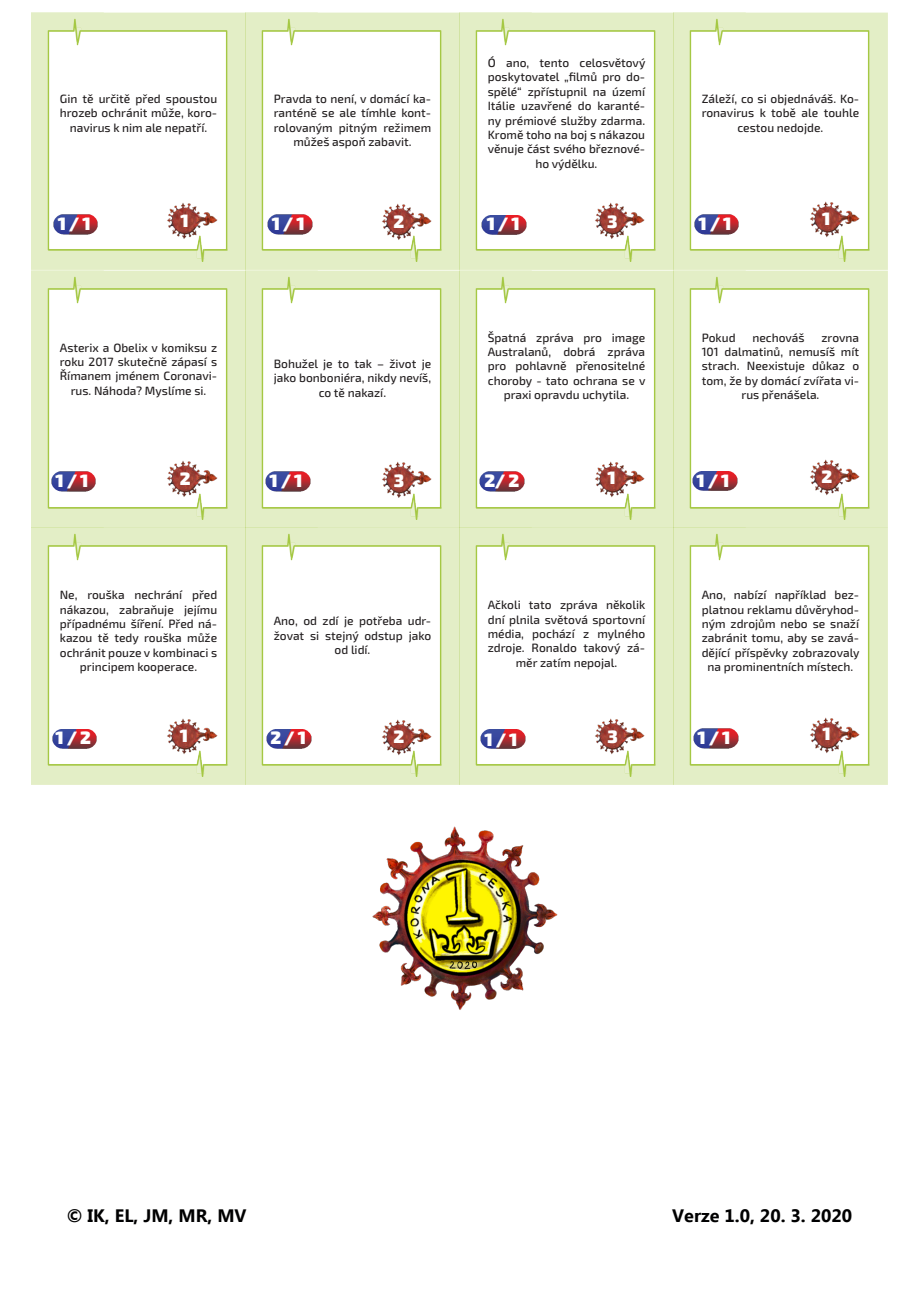
<style>
.page{position:relative;width:919px;height:1289px;background:#fff}
.page>*{position:absolute;margin:0;border:0;box-sizing:border-box;transform-origin:0 0}
.t1{font:900 18px "Exo 2.0";color:#fff}
.t2{font:700 18px "Ebrima";color:#000001}
.t3{font:500 12px/14.4px "Exo 2.0";color:#231f20;text-align:center}
</style>
<div class="page">
<img style="left:32px;top:13px;width:855px;height:771px">
<img style="left:47px;top:202px;width:58px;height:43px">
<img style="left:46px;top:458px;width:57px;height:44px">
<img style="left:47px;top:716px;width:57px;height:43px">
<img style="left:262px;top:202px;width:57px;height:43px">
<img style="left:260px;top:458px;width:57px;height:44px">
<img style="left:261px;top:716px;width:57px;height:43px">
<img style="left:475px;top:202px;width:58px;height:44px">
<img style="left:473px;top:459px;width:58px;height:43px">
<img style="left:474px;top:716px;width:58px;height:44px">
<img style="left:688px;top:201px;width:58px;height:44px">
<img style="left:686px;top:458px;width:58px;height:43px">
<img style="left:687px;top:715px;width:58px;height:44px">
<img style="left:808px;top:713px;width:54px;height:45px">
<img style="left:808px;top:455px;width:54px;height:46px">
<img style="left:808px;top:197px;width:54px;height:45px">
<img style="left:593px;top:714px;width:55px;height:46px">
<img style="left:593px;top:457px;width:55px;height:45px">
<img style="left:593px;top:199px;width:55px;height:45px">
<img style="left:380px;top:715px;width:54px;height:45px">
<img style="left:380px;top:458px;width:54px;height:45px">
<img style="left:380px;top:200px;width:54px;height:45px">
<img style="left:165px;top:714px;width:55px;height:45px">
<img style="left:165px;top:457px;width:55px;height:45px">
<img style="left:165px;top:199px;width:55px;height:45px">
<img style="left:372px;top:826px;width:186px;height:184px">
<p class="t3" style="left:60px;top:92px;width:159px">Gin tě určitě před spoustou hrozeb ochránit může, koro&shy;navirus k nim ale nepatří.</p>
<p class="t3" style="left:274px;top:92px;width:159px">Pravda to není, v domácí ka&shy;ranténě se ale tímhle kont&shy;rolovaným pitným režimem můžeš aspoň zabavit.</p>
<p class="t3" style="left:487px;top:56px;width:159px">Ó ano, tento celosvětový poskytovatel „filmů pro do&shy;spělé“ zpřístupnil na území<br>Itálie uzavřené do karanté&shy;ny prémiové služby zdarma.<br>Kromě toho na boj s nákazou věnuje část svého březnové&shy;ho výdělku.</p>
<p class="t3" style="left:701px;top:92px;width:159px">Záleží, co si objednáváš. Ko&shy;ronavirus k tobě ale touhle cestou nedojde.</p>
<p class="t1" style="left:180px;top:209px;width:10px">1</p>
<p class="t1" style="left:393px;top:210px;width:12px">2</p>
<p class="t1" style="left:607px;top:210px;width:12px">3</p>
<p class="t1" style="left:822px;top:208px;width:10px">1</p>
<p class="t1" style="left:58px;top:213px;width:35px">1 / 1</p>
<p class="t1" style="left:272px;top:213px;width:35px">1 / 1</p>
<p class="t1" style="left:486px;top:213px;width:35px">1 / 1</p>
<p class="t1" style="left:698px;top:213px;width:35px">1 / 1</p>
<p class="t3" style="left:60px;top:340px;width:159px">Asterix a Obelix v komiksu z roku 2017 skutečně zápasí s<br>Římanem jménem Coronavi&shy;rus. Náhoda? Myslíme si.</p>
<p class="t3" style="left:274px;top:356px;width:159px">Bohužel je to tak – život je jako bonboniéra, nikdy nevíš, co tě nakazí.</p>
<p class="t3" style="left:487px;top:330px;width:159px">Špatná zpráva pro image<br>Australanů, dobrá zpráva pro pohlavně přenositelné choroby - tato ochrana se v praxi opravdu uchytila.</p>
<p class="t3" style="left:701px;top:330px;width:35px">Pokud</p>
<p class="t3" style="left:752px;top:330px;width:54px">nechováš</p>
<p class="t3" style="left:821px;top:330px;width:39px">zrovna</p>
<p class="t3" style="left:701px;top:345px;width:159px">101 dalmatinů, nemusíš mít</p>
<p class="t3" style="left:701px;top:359px;width:159px">strach. Neexistuje důkaz o</p>
<p class="t3" style="left:701px;top:374px;width:159px">tom, že by domácí zvířata vi-</p>
<p class="t3" style="left:741px;top:388px;width:79px">rus přenášela.</p>
<p class="t1" style="left:180px;top:467px;width:12px">2</p>
<p class="t1" style="left:394px;top:469px;width:12px">3</p>
<p class="t1" style="left:607px;top:467px;width:10px">1</p>
<p class="t1" style="left:821px;top:465px;width:12px">2</p>
<p class="t1" style="left:56px;top:470px;width:35px">1 / 1</p>
<p class="t1" style="left:269px;top:470px;width:35px">1 / 1</p>
<p class="t1" style="left:484px;top:470px;width:36px">2/ 2</p>
<p class="t1" style="left:696px;top:470px;width:35px">1 / 1</p>
<p class="t3" style="left:60px;top:588px;width:159px">Ne, rouška nechrání před nákazou, zabraňuje jejímu případnému šíření. Před ná&shy;kazou tě tedy rouška může ochránit pouze v kombinaci s principem kooperace.</p>
<p class="t3" style="left:487px;top:598px;width:159px">Ačkoli tato zpráva několik dní plnila světová sportovní média, pochází z mylného zdroje. Ronaldo takový zá&shy;měr zatím nepojal.</p>
<p class="t3" style="left:274px;top:614px;width:159px">Ano, od zdí je potřeba udr&shy;žovat si stejný odstup jako od lidí.</p>
<p class="t3" style="left:701px;top:588px;width:159px">Ano, nabízí například bez&shy;platnou reklamu důvěryhod&shy;ným zdrojům nebo se snaží zabránit tomu, aby se zavá&shy;dějící příspěvky zobrazovaly na prominentních místech.</p>
<p class="t1" style="left:180px;top:724px;width:10px">1</p>
<p class="t1" style="left:393px;top:725px;width:12px">2</p>
<p class="t1" style="left:607px;top:725px;width:12px">3</p>
<p class="t1" style="left:822px;top:722px;width:10px">1</p>
<p class="t1" style="left:56px;top:727px;width:37px">1 / 2</p>
<p class="t1" style="left:270px;top:727px;width:37px">2 / 1</p>
<p class="t1" style="left:484px;top:728px;width:35px">1 / 1</p>
<p class="t1" style="left:697px;top:727px;width:35px">1 / 1</p>
<h1 class="t2" style="left:67px;top:1202px;width:181px">© IK, EL, JM, MR, MV</h1>
<h1 class="t2" style="left:672px;top:1202px;width:181px">Verze 1.0, 20. 3. 2020</h1>
</div>
